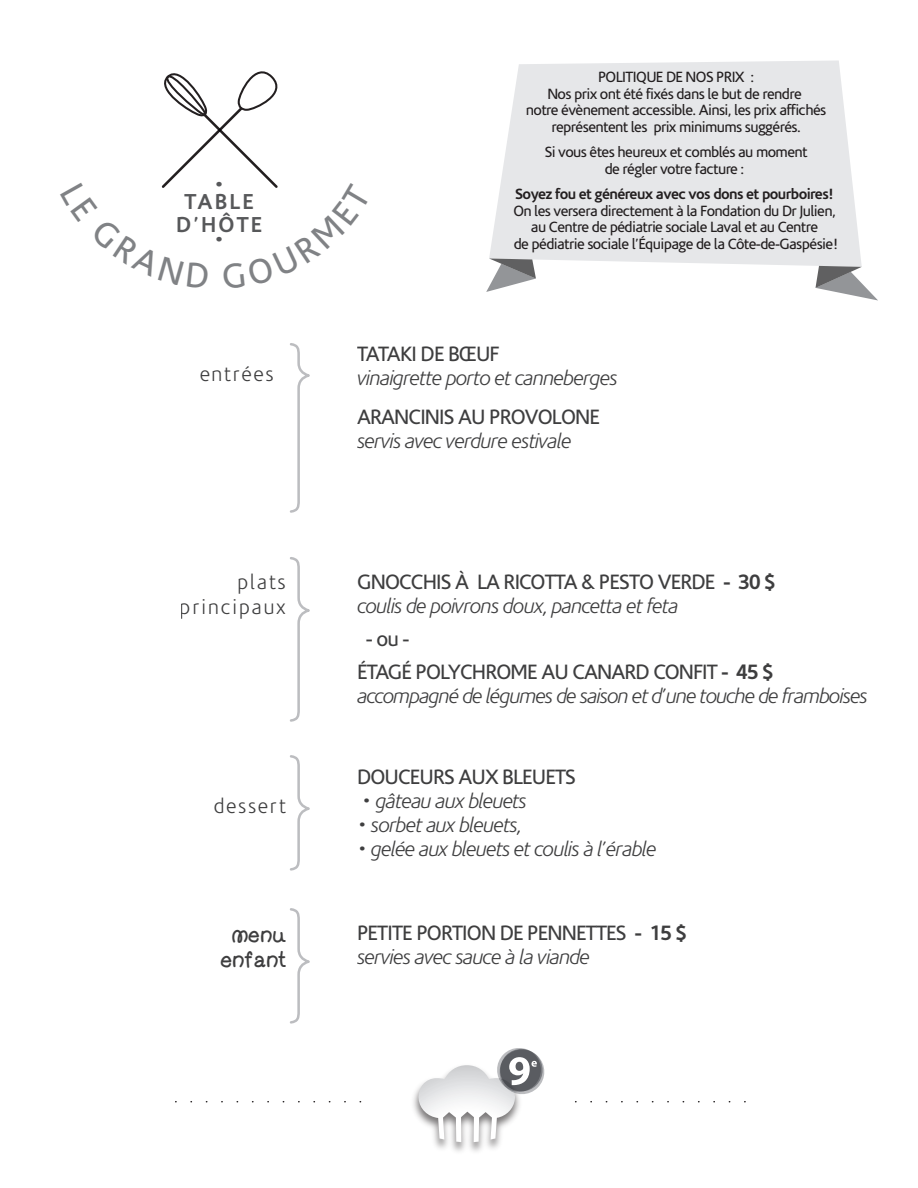
<style>
.page{position:relative;width:918px;height:1188px;background:#fff}
.page>*{position:absolute;margin:0;border:0;box-sizing:border-box;transform-origin:0 0}
.t1{font:700 21.9px/22.5px "Corisande";letter-spacing:.1em;color:#57585a;text-align:center}
.t2{font:21.9px "Corisande";color:#57585a}
.t3{font:italic 300 21px/24px "Corisande";letter-spacing:-.04em;color:#3e3e3f}
.t4{font:21px/33px "Corisande";letter-spacing:-.04em;color:#3e3e3f}
.t5{font:300 21px/25.2px "Corisande";letter-spacing:.075em;color:#3e3e3f;text-align:right}
.t6{font:21px/25.2px "Djuice Writing";letter-spacing:.075em;color:#3e3e3f;text-align:center}
.t7{font:15px/16.5px "Corisande";letter-spacing:-.04em;color:#231f20;text-align:center}
.t8{font:700 15px "Corisande";letter-spacing:-.04em;color:#231f20}
.s1{font-weight:400;font-style:normal}
.s2{font-weight:700;font-style:normal}
.s3{font-weight:700}
</style>
<div class="page">
<svg style="left:290px;top:343px;width:20px;height:170px"></svg>
<svg style="left:290px;top:557px;width:20px;height:165px"></svg>
<svg style="left:290px;top:755px;width:20px;height:116px"></svg>
<svg style="left:290px;top:908px;width:20px;height:116px"></svg>
<svg style="left:816px;top:267px;width:62px;height:33px"></svg>
<svg style="left:486px;top:267px;width:50px;height:25px"></svg>
<svg style="left:489px;top:60px;width:373px;height:207px;background:#e7e8ea"></svg>
<svg style="left:175px;top:1101px;width:186px;height:1px"></svg>
<svg style="left:575px;top:1101px;width:170px;height:1px"></svg>
<img style="left:413px;top:1090px;width:87px;height:62px">
<svg style="left:417px;top:1048px;width:127px;height:94px"></svg>
<svg style="left:161px;top:71px;width:117px;height:117px"></svg>
<h1 class="t2" style="left:214px;top:173px;width:12px">•</h1>
<h1 class="t1" style="left:176px;top:191px;width:88px">TABLE<br>D’HÔTE</h1>
<h1 class="t2" style="left:214px;top:228px;width:12px">•</h1>
<h2 class="t5" style="left:199px;top:362px;width:76px">entrées</h2>
<h2 class="t5" style="left:180px;top:570px;width:107px">plats principaux</h2>
<h2 class="t5" style="left:213px;top:794px;width:74px">dessert</h2>
<h2 class="t6" style="left:221px;top:924px;width:66px">menu enfant</h2>
<p class="t7" style="left:526px;top:69px;width:302px">POLITIQUE DE NOS PRIX :<br>Nos prix ont été fixés dans le but de rendre<br>notre évènement accessible. Ainsi, les prix affichés représentent les prix minimums suggérés.</p>
<p class="t7" style="left:545px;top:144px;width:264px">Si vous êtes heureux et comblés au moment de régler votre facture :</p>
<p class="t8" style="left:515px;top:185px;width:321px">Soyez fou et généreux avec vos dons et pourboires!</p>
<p class="t7" style="left:513px;top:203px;width:327px">On les versera directement à la Fondation du Dr Julien, au Centre de pédiatrie sociale Laval et au Centre<br>de pédiatrie sociale l’Équipage de la Côte-de-Gaspésie!</p>
<h2 class="t4" style="left:357px;top:338px;width:144px">TATAKI DE BŒUF</h2>
<h2 class="t3" style="left:357px;top:366px;width:262px">vinaigrette porto et canneberges</h2>
<h2 class="t4" style="left:357px;top:401px;width:244px">ARANCINIS AU PROVOLONE</h2>
<h2 class="t3" style="left:357px;top:429px;width:216px">servis avec verdure estivale</h2>
<h2 class="t3" style="left:357px;top:570px;width:420px"><span class="s1">GNOCCHIS À LA RICOTTA &amp; PESTO VERDE</span> <span class="s2">- 30 $ </span>coulis de poivrons doux, pancetta et feta</h2>
<h2 class="t4" style="left:357px;top:623px;width:418px;text-indent:9px">- ou -<br>ÉTAGÉ POLYCHROME AU CANARD CONFIT <span class="s3">- 45 $</span></h2>
<h2 class="t3" style="left:357px;top:684px;width:512px">accompagné de légumes de saison et d’une touche de framboises</h2>
<h2 class="t4" style="left:357px;top:761px;width:220px">DOUCEURS AUX BLEUETS</h2>
<h2 class="t3" style="left:362px;top:789px;width:167px">• gâteau aux bleuets</h2>
<h2 class="t3" style="left:357px;top:813px;width:166px">• sorbet aux bleuets,</h2>
<h2 class="t3" style="left:357px;top:837px;width:301px">• gelée aux bleuets et coulis à l’érable</h2>
<h2 class="t3" style="left:357px;top:921px;width:331px"><span class="s1">PETITE PORTION DE PENNETTES</span> <span class="s2">- 15 $ </span>servies avec sauce à la viande</h2>
</div>
